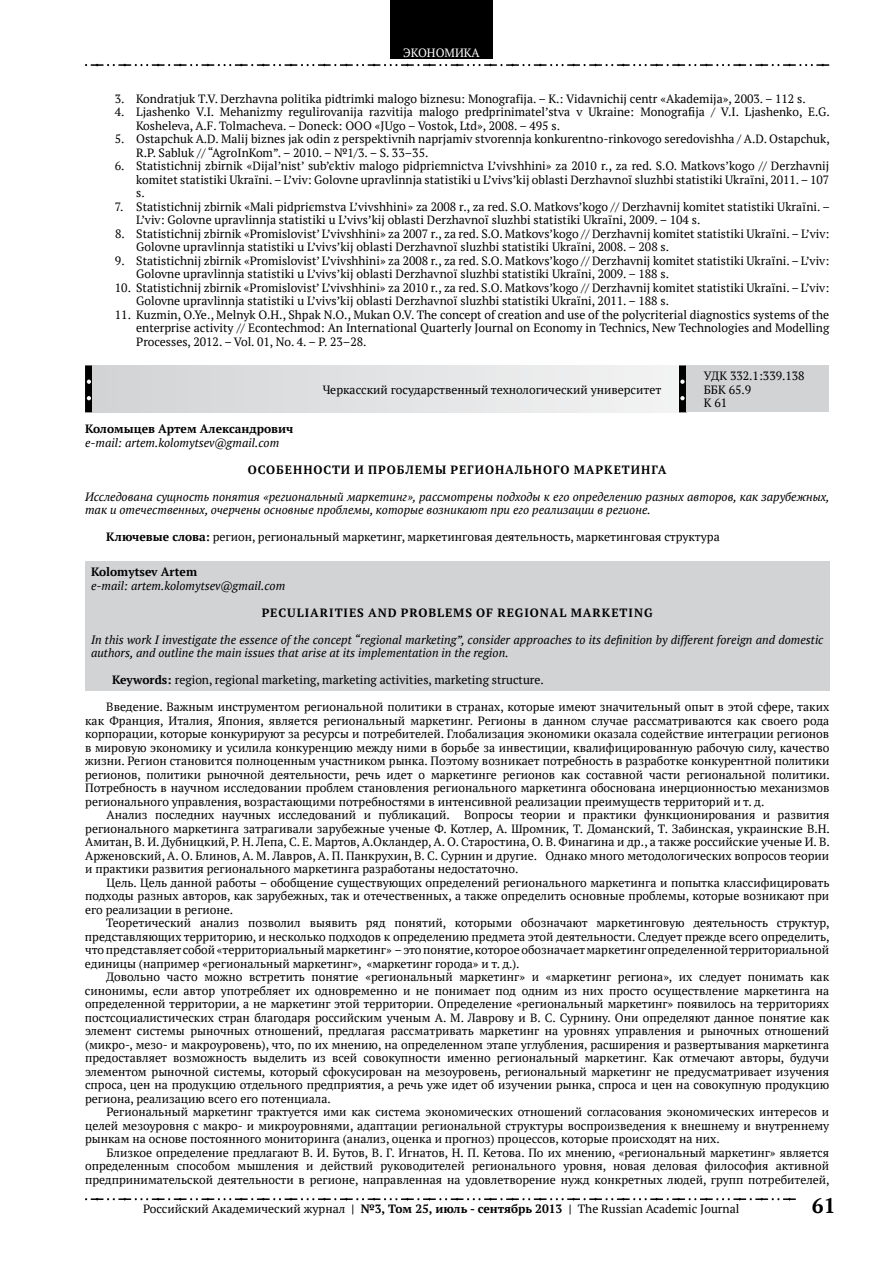
<style>
.page{position:relative;width:893px;height:1263px;background:#fff}
.page>*{position:absolute;margin:0;border:0;box-sizing:border-box;transform-origin:0 0}
.t1{font:700 21px "PT Serif";color:#000}
.t2{font:12px/13.5px "PT Serif";color:#000;text-align:justify}
.t3{font:italic 12px/13.5px "PT Serif";color:#000}
.t4{font:700 12px "PT Serif";letter-spacing:.08em;color:#000}
.t5{font:700 12px "PT Serif";color:#000}
.t6{font:12px "PT Serif";color:#fff}
.s1{font-weight:700}
</style>
<div class="page">
<svg style="left:85px;top:1198px;width:711px;height:3px"></svg>
<svg style="left:85px;top:64px;width:744px;height:3px"></svg>
<div style="left:390px;top:0;width:102px;height:58px;background:#000"></div>
<div style="left:687px;top:365px;width:142px;height:47px;background:#d1d3d4"></div>
<svg style="left:85px;top:365px;width:602px;height:47px;background:#dddedf"></svg>
<div style="left:85px;top:561px;width:744px;height:129px;background:#d1d3d4"></div>
<p class="t6" style="left:403px;top:45px;width:78px">ЭКОНОМИКА</p>
<p class="t2" style="left:115px;top:92px;width:692px">3. Kondratjuk T.V. Derzhavna polіtika pіdtrimki malogo bіznesu: Monografіja. – K.: Vidavnichij centr «Akademіja», 2003. – 112 s.</p>
<p class="t2" style="left:136px;top:105px;width:695px;text-indent:-21px">4. Ljashenko V.I. Mehanizmy regulirovanija razvitija malogo predprinimatel’stva v Ukraine: Monografija / V.I. Ljashenko, E.G.<br>Kosheleva, A.F. Tolmacheva. – Doneck: OOO «JUgo – Vostok, Ltd», 2008. – 495 s.</p>
<p class="t2" style="left:136px;top:132px;width:695px;text-indent:-21px">5. Ostapchuk A.D. Malij bіznes jak odin z perspektivnih naprjamіv stvorennja konkurentno-rinkovogo seredovishha / A.D. Ostapchuk,<br>R.P. Sabluk // “AgroІnKom”. – 2010. – №1/3. – S. 33–35.</p>
<p class="t2" style="left:136px;top:159px;width:695px;text-indent:-21px">6. Statistichnij zbіrnik «Dіjal’nіst’ sub’єktіv malogo pіdpriєmnictva L’vіvshhini» za 2010 r., za red. S.O. Matkovs’kogo // Derzhavnij komіtet statistiki Ukraїni.– L’vіv: Golovne upravlіnnja statistiki u L’vіvs’kіj oblastі Derzhavnoї sluzhbi statistiki Ukraїni, 2011.– 107 s.</p>
<p class="t2" style="left:136px;top:200px;width:695px;text-indent:-21px">7. Statistichnij zbіrnik «Malі pіdpriєmstva L’vіvshhini» za 2008 r., za red. S.O. Matkovs’kogo // Derzhavnij komіtet statistiki Ukraїni. –<br>L’vіv: Golovne upravlіnnja statistiki u L’vіvs’kіj oblastі Derzhavnoї sluzhbi statistiki Ukraїni, 2009. – 104 s.</p>
<p class="t2" style="left:136px;top:227px;width:695px;text-indent:-21px">8. Statistichnij zbіrnik «Promislovіst’ L’vіvshhini» za 2007 r., za red. S.O. Matkovs’kogo // Derzhavnij komіtet statistiki Ukraїni.– L’vіv:<br>Golovne upravlіnnja statistiki u L’vіvs’kіj oblastі Derzhavnoї sluzhbi statistiki Ukraїni, 2008. – 208 s.</p>
<p class="t2" style="left:136px;top:254px;width:695px;text-indent:-21px">9. Statistichnij zbіrnik «Promislovіst’ L’vіvshhini» za 2008 r., za red. S.O. Matkovs’kogo // Derzhavnij komіtet statistiki Ukraїni.– L’vіv:<br>Golovne upravlіnnja statistiki u L’vіvs’kіj oblastі Derzhavnoї sluzhbi statistiki Ukraїni, 2009. – 188 s.</p>
<p class="t2" style="left:136px;top:281px;width:695px;text-indent:-21px">10. Statistichnij zbіrnik «Promislovіst’ L’vіvshhini» za 2010 r., za red. S.O. Matkovs’kogo // Derzhavnij komіtet statistiki Ukraїni.– L’vіv:<br>Golovne upravlіnnja statistiki u L’vіvs’kіj oblastі Derzhavnoї sluzhbi statistiki Ukraїni, 2011. – 188 s.</p>
<p class="t2" style="left:136px;top:308px;width:695px;text-indent:-21px">11. Kuzmin, O.Ye., Melnyk O.H., Shpak N.O., Mukan O.V. The concept of creation and use of the polycriterial diagnostics systems of the enterprise activity // Econtechmod: An International Quarterly Journal on Economy in Technics, New Technologies and Modelling Processes, 2012. – Vol. 01, No. 4. – P. 23–28.</p>
<p class="t2" style="left:323px;top:382px;width:340px">Черкасский государственный технологический университет</p>
<p class="t2" style="left:704px;top:369px;width:102px;text-align:left">УДК 332.1:339.138<br>ББК 65.9<br>К 61</p>
<p class="t5" style="left:85px;top:421px;width:210px">КОЛОМЫЦЕВ АРТЕМ АЛЕКСАНДРОВИЧ</p>
<p class="t3" style="left:85px;top:436px;width:196px">e-mail: artem.kolomytsev@gmail.com</p>
<p class="t4" style="left:248px;top:462px;width:418px">ОСОБЕННО СТИ И ПРОБЛЕМЫ РЕГИОНАЛЬНОГО МАРКЕТИНГА</p>
<p class="t3" style="left:85px;top:490px;width:746px">Исследована сущность понятия «региональный маркетинг», рассмотрены подходы к его определению разных авторов, как зарубежных, так и отечественных, очерчены основные проблемы, которые возникают при его реализации в регионе.</p>
<p class="t2" style="left:106px;top:530px;width:615px"><span class="s1">КЛЮЧЕВЫЕ СЛОВА:</span> регион, региональный маркетинг, маркетинговая деятельность, маркетинговая структура</p>
<p class="t4" style="left:91px;top:564px;width:108px">KOLOMYTSEV ARTEM</p>
<p class="t3" style="left:91px;top:579px;width:196px">e-mail: artem.kolomytsev@gmail.com</p>
<p class="t4" style="left:262px;top:604px;width:392px">PECULIARITIES AND PROBLEMS OF REGIONAL MARKETING</p>
<p class="t3" style="left:91px;top:633px;width:734px">In this work I investigate the essence of the concept “regional marketing”, consider approaches to its definition by different foreign and domestic authors, and outline the main issues that arise at its implementation in the region.</p>
<p class="t2" style="left:112px;top:673px;width:433px"><span class="s1">KEYWORDS:</span> region, regional marketing, marketing activities, marketing structure.</p>
<p class="t2" style="left:85px;top:700px;width:746px;text-indent:21px">Введение. Важным инструментом региональной политики в странах, которые имеют значительный опыт в этой сфере, таких как Франция, Италия, Япония, является региональный маркетинг. Регионы в данном случае рассматриваются как своего рода корпорации, которые конкурируют за ресурсы и потребителей. Глобализация экономики оказала содействие интеграции регионов в мировую экономику и усилила конкуренцию между ними в борьбе за инвестиции, квалифицированную рабочую силу, качество жизни. Регион становится полноценным участником рынка. Поэтому возникает потребность в разработке конкурентной политики регионов, политики рыночной деятельности, речь идет о маркетинге регионов как составной части региональной политики.<br>Потребность в научном исследовании проблем становления регионального маркетинга обоснована инерционностью механизмов регионального управления, возрастающими потребностями в интенсивной реализации преимуществ территорий и т. д.</p>
<p class="t2" style="left:85px;top:808px;width:746px;text-indent:21px">Анализ последних научных исследований и публикаций. Вопросы теории и практики функционирования и развития регионального маркетинга затрагивали зарубежные ученые Ф. Котлер, А. Шромник, Т. Доманский, Т. Забинская, украинские В.Н.<br>Амитан, В. И. Дубницкий, Р. Н. Лепа, С. Е. Мартов, А.Окландер, А. О. Старостина, О. В. Финагина и др., а также российские ученые И. В.<br>Арженовский, А. О. Блинов, А. М. Лавров, А. П. Панкрухин, В. С. Сурнин и другие. Однако много методологических вопросов теории и практики развития регионального маркетинга разработаны недостаточно.</p>
<p class="t2" style="left:85px;top:876px;width:746px;text-indent:21px">Цель. Цель данной работы – обобщение существующих определений регионального маркетинга и попытка классифицировать подходы разных авторов, как зарубежных, так и отечественных, а также определить основные проблемы, которые возникают при его реализации в регионе.</p>
<p class="t2" style="left:85px;top:916px;width:746px;text-indent:21px">Теоретический анализ позволил выявить ряд понятий, которыми обозначают маркетинговую деятельность структур, представляющих территорию, и несколько подходов к определению предмета этой деятельности. Следует прежде всего определить, чтопредставляетсобой«территориальныймаркетинг» –этопонятие,которое обозначаетмаркетингопределеннойтерриториальной единицы (например «региональный маркетинг», «маркетинг города» и т. д.).</p>
<p class="t2" style="left:85px;top:970px;width:746px;text-indent:21px">Довольно часто можно встретить понятие «региональный маркетинг» и «маркетинг региона», их следует понимать как синонимы, если автор употребляет их одновременно и не понимает под одним из них просто осуществление маркетинга на определенной территории, а не маркетинг этой территории. Определение «региональный маркетинг» появилось на территориях постсоциалистических стран благодаря российским ученым А. М. Лаврову и В. С. Сурнину. Они определяют данное понятие как элемент системы рыночных отношений, предлагая рассматривать маркетинг на уровнях управления и рыночных отношений (микро-, мезо- и макроуровень), что, по их мнению, на определенном этапе углубления, расширения и развертывания маркетинга предоставляет возможность выделить из всей совокупности именно региональный маркетинг. Как отмечают авторы, будучи элементом рыночной системы, который сфокусирован на мезоуровень, региональный маркетинг не предусматривает изучения спроса, цен на продукцию отдельного предприятия, а речь уже идет об изучении рынка, спроса и цен на совокупную продукцию региона, реализацию всего его потенциала.</p>
<p class="t2" style="left:85px;top:1105px;width:746px;text-indent:21px">Региональный маркетинг трактуется ими как система экономических отношений согласования экономических интересов и целей мезоуровня с макро- и микроуровнями, адаптации региональной структуры воспроизведения к внешнему и внутреннему рынкам на основе постоянного мониторинга (анализ, оценка и прогноз) процессов, которые происходят на них.</p>
<p class="t2" style="left:85px;top:1146px;width:746px;text-indent:21px">Близкое определение предлагают В. И. Бутов, В. Г. Игнатов, Н. П. Кетова. По их мнению, «региональный маркетинг» является определенным способом мышления и действий руководителей регионального уровня, новая деловая философия активной предпринимательской деятельности в регионе, направленная на удовлетворение нужд конкретных людей, групп потребителей,</p>
<p class="t2" style="left:143px;top:1202px;width:598px">Российский Академический журнал <span class="s1">| №3, ТОМ 25, ИЮЛЬ - СЕНТЯБРЬ 2013 |</span> The Russian Academic Journal</p>
<h1 class="t1" style="left:812px;top:1192px;width:25px">61</h1>
</div>
